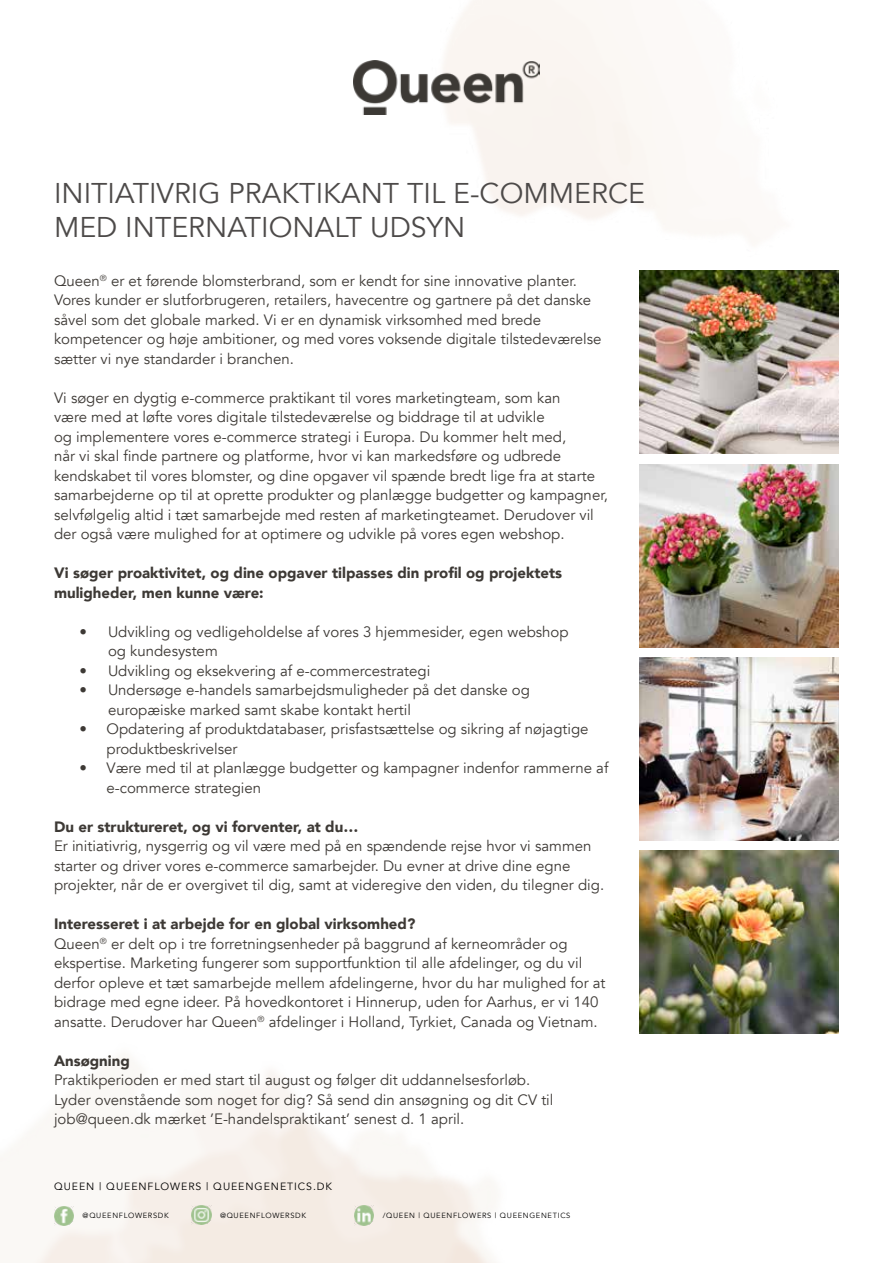
<style>
.page{position:relative;width:893px;height:1263px;background:#fff}
.page>*{position:absolute;margin:0;border:0;box-sizing:border-box;transform-origin:0 0}
.t1{font:28.5px/34.2px "Avenir";color:#4d4a49}
.t2{font:15px/19.5px "Avenir";color:#3d3935}
.t3{font:900 15px/19.5px "Avenir";color:#3d3935}
.t4{font:10.5px "Avenir";letter-spacing:.09em;color:#000}
.t5{font:7.5px "Avenir";letter-spacing:.09em;color:#000}
.s1{font-weight:900}
</style>
<div class="page">
<img style="left:0;top:1033px;width:666px;height:230px">
<img style="left:371px;top:0;width:352px;height:233px">
<img style="left:354px;top:60px;width:185px;height:54px">
<img style="left:639px;top:270px;width:200px;height:183px">
<img style="left:639px;top:657px;width:200px;height:183px">
<img style="left:639px;top:464px;width:200px;height:183px">
<img style="left:639px;top:850px;width:200px;height:183px">
<img style="left:54px;top:1206px;width:20px;height:20px">
<img style="left:191px;top:1205px;width:20px;height:20px">
<img style="left:354px;top:1205px;width:20px;height:20px">
<h1 class="t1" style="left:54px;top:176px;width:592px">INITIATIVRIG PRAKTIKANT TIL E-COMMERCE<br>MED INTERNATIONALT UDSYN</h1>
<p class="t2" style="left:54px;top:271px;width:549px">Queen<sup>®</sup> er et førende blomsterbrand, som er kendt for sine innovative planter.<br>Vores kunder er slutforbrugeren, retailers, havecentre og gartnere på det danske såvel som det globale marked. Vi er en dynamisk virksomhed med brede kompetencer og høje ambitioner, og med vores voksende digitale tilstedeværelse sætter vi nye standarder i branchen.</p>
<p class="t2" style="left:54px;top:388px;width:556px">Vi søger en dygtig e-commerce praktikant til vores marketingteam, som kan<br>være med at løfte vores digitale tilstedeværelse og biddrage til at udvikle<br>og implementere vores e-commerce strategi i Europa. Du kommer helt med,<br>når vi skal finde partnere og platforme, hvor vi kan markedsføre og udbrede kendskabet til vores blomster, og dine opgaver vil spænde bredt lige fra at starte samarbejderne op til at oprette produkter og planlægge budgetter og kampagner, selvfølgelig altid i tæt samarbejde med resten af marketingteamet. Derudover vil der også være mulighed for at optimere og udvikle på vores egen webshop.</p>
<p class="t3" style="left:54px;top:563px;width:510px">Vi søger proaktivitet, og dine opgaver tilpasses din profil og projektets muligheder, men kunne være:</p>
<p class="t2" style="left:108px;top:622px;width:462px;text-indent:-28px">• Udvikling og vedligeholdelse af vores 3 hjemmesider, egen webshop og kundesystem</p>
<p class="t2" style="left:80px;top:661px;width:352px">• Udvikling og eksekvering af e-commercestrategi</p>
<p class="t2" style="left:108px;top:681px;width:423px;text-indent:-28px">• Undersøge e-handels samarbejdsmuligheder på det danske og europæiske marked samt skabe kontakt hertil</p>
<p class="t2" style="left:107px;top:720px;width:484px;text-indent:-27px">• Opdatering af produktdatabaser, prisfastsættelse og sikring af nøjagtige produktbeskrivelser</p>
<p class="t2" style="left:107px;top:759px;width:503px;text-indent:-27px">• Være med til at planlægge budgetter og kampagner indenfor rammerne af e-commerce strategien</p>
<p class="t3" style="left:54px;top:816px;width:306px">Du er struktureret, og vi forventer, at du…</p>
<p class="t2" style="left:54px;top:837px;width:552px">Er initiativrig, nysgerrig og vil være med på en spændende rejse hvor vi sammen starter og driver vores e-commerce samarbejder. Du evner at drive dine egne projekter, når de er overgivet til dig, samt at videregive den viden, du tilegner dig.</p>
<p class="t2" style="left:54px;top:915px;width:553px"><span class="s1">Interesseret i at arbejde for en global virksomhed?<br></span>Queen<sup>®</sup> er delt op i tre forretningsenheder på baggrund af kerneområder og ekspertise. Marketing fungerer som supportfunktion til alle afdelinger, og du vil derfor opleve et tæt samarbejde mellem afdelingerne, hvor du har mulighed for at bidrage med egne ideer. På hovedkontoret i Hinnerup, uden for Aarhus, er vi 140 ansatte. Derudover har Queen<sup>®</sup> afdelinger i Holland, Tyrkiet, Canada og Vietnam.</p>
<p class="t3" style="left:54px;top:1050px;width:77px">Ansøgning</p>
<p class="t2" style="left:54px;top:1071px;width:501px">Praktikperioden er med start til august og følger dit uddannelsesforløb.<br>Lyder ovenstående som noget for dig? Så send din ansøgning og dit CV til job@queen.dk mærket ’E-handelspraktikant’ senest d. 1 april.</p>
<p class="t4" style="left:54px;top:1180px;width:280px">QUEEN | QUEENFLOWERS | QUEENGENETICS.DK</p>
<p class="t5" style="left:83px;top:1211px;width:88px">@QUEENFLOWERSDK</p>
<p class="t5" style="left:220px;top:1211px;width:88px">@QUEENFLOWERSDK</p>
<p class="t5" style="left:383px;top:1211px;width:189px">/QUEEN | QUEENFLOWERS | QUEENGENETICS</p>
</div>
